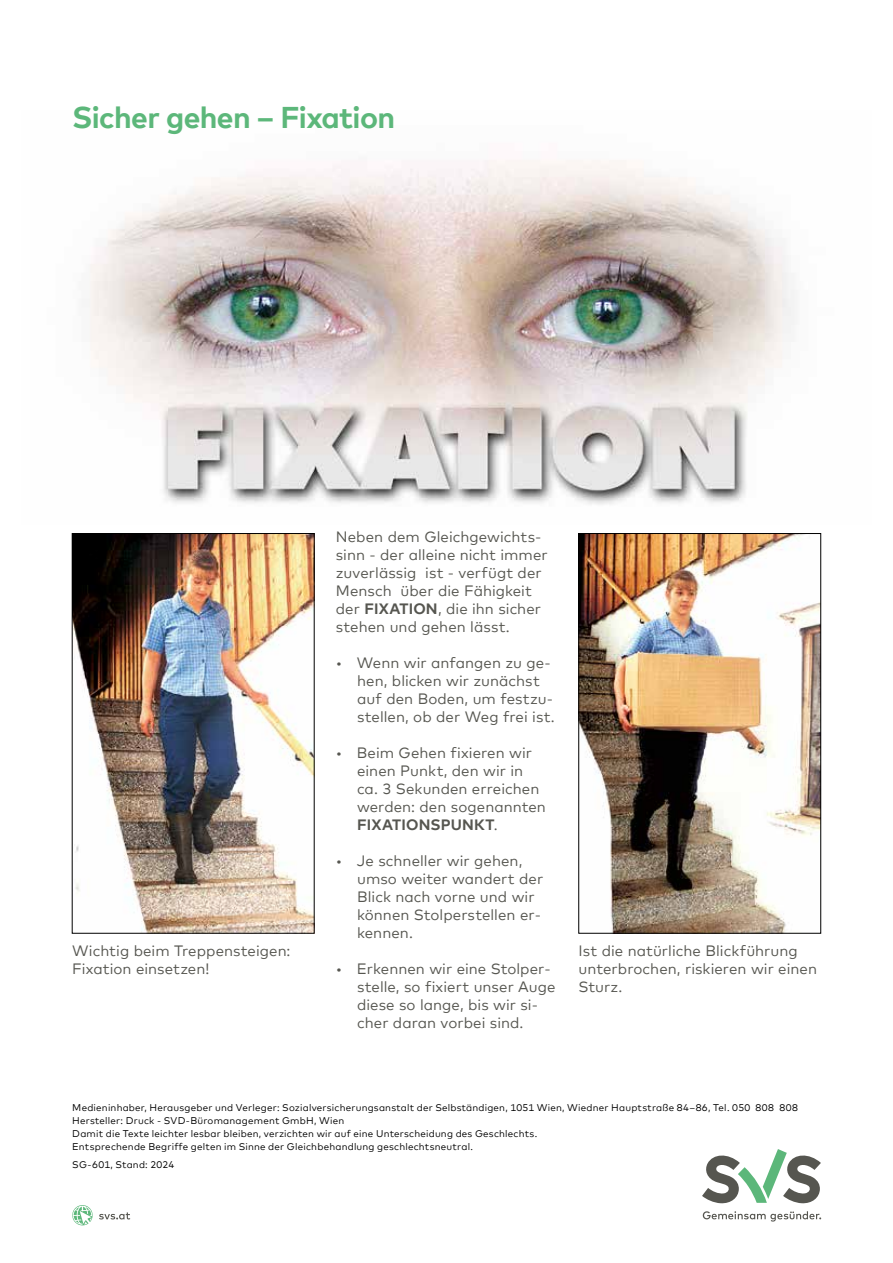
<style>
.page{position:relative;width:893px;height:1263px;background:#fff}
.page>*{position:absolute;margin:0;border:0;box-sizing:border-box;transform-origin:0 0}
.t1{font:700 30px "Mark Offc Pro";letter-spacing:-.02em;color:#5cb77a}
.t2{font:15px/18px "Mark Offc Pro";letter-spacing:.005em;color:#565650}
.t3{font:9.75px/12.8px "Mark Offc Pro";letter-spacing:.02em;color:#000}
.s1{font-weight:700}
</style>
<div class="page">
<svg style="left:702px;top:1149px;width:119px;height:55px"></svg>
<svg style="left:703px;top:1211px;width:118px;height:10px"></svg>
<svg style="left:72px;top:1205px;width:21px;height:20px"></svg>
<svg style="left:99px;top:1212px;width:31px;height:7px"></svg>
<img style="left:89px;top:160px;width:706px;height:345px">
<img style="left:74px;top:535px;width:238px;height:396px">
<div style="left:72px;top:533px;width:242px;height:400px;border:1px solid #000"></div>
<img style="left:581px;top:535px;width:238px;height:396px">
<div style="left:579px;top:533px;width:242px;height:400px;border:1px solid #000"></div>
<h1 class="t1" style="left:72px;top:95px;width:324px">Sicher gehen – Fixation</h1>
<p class="t2" style="left:336px;top:527px;width:213px">Neben dem Gleichgewichts&shy;sinn - der alleine nicht immer zuverlässig ist - verfügt der<br>Mensch über die Fähigkeit der <span class="s1">FIXATION</span>, die ihn sicher stehen und gehen lässt.</p>
<p class="t2" style="left:357px;top:653px;width:199px;text-indent:-21px">• Wenn wir anfangen zu ge&shy;hen, blicken wir zunächst auf den Boden, um festzu&shy;stellen, ob der Weg frei ist.</p>
<p class="t2" style="left:357px;top:743px;width:190px;text-indent:-21px">• Beim Gehen fixieren wir einen Punkt, den wir in ca. 3 Sekunden erreichen werden: den sogenannten<br><span class="s1">FIXATIONSPUNKT</span>.</p>
<p class="t2" style="left:357px;top:851px;width:188px;text-indent:-21px">• Je schneller wir gehen, umso weiter wandert der<br>Blick nach vorne und wir können Stolperstellen er&shy;kennen.</p>
<p class="t2" style="left:357px;top:959px;width:200px;text-indent:-21px">• Erkennen wir eine Stolper&shy;stelle, so fixiert unser Auge diese so lange, bis wir si&shy;cher daran vorbei sind.</p>
<p class="t2" style="left:72px;top:941px;width:220px">Wichtig beim Treppensteigen:<br>Fixation einsetzen!</p>
<p class="t2" style="left:579px;top:941px;width:240px">Ist die natürliche Blickführung unterbrochen, riskieren wir einen<br>Sturz.</p>
<p class="t3" style="left:72px;top:1101px;width:727px">Medieninhaber, Herausgeber und Verleger: Sozialversicherungsanstalt der Selbständigen, 1051 Wien, Wiedner Hauptstraße 84–86, Tel. 050 808 808<br>Hersteller: Druck - SVD-Büromanagement GmbH, Wien<br>Damit die Texte leichter lesbar bleiben, verzichten wir auf eine Unterscheidung des Geschlechts.<br>Entsprechende Begriffe gelten im Sinne der Gleichbehandlung geschlechtsneutral.</p>
<p class="t3" style="left:72px;top:1158px;width:103px">SG-601, Stand: 2024</p>
</div>
